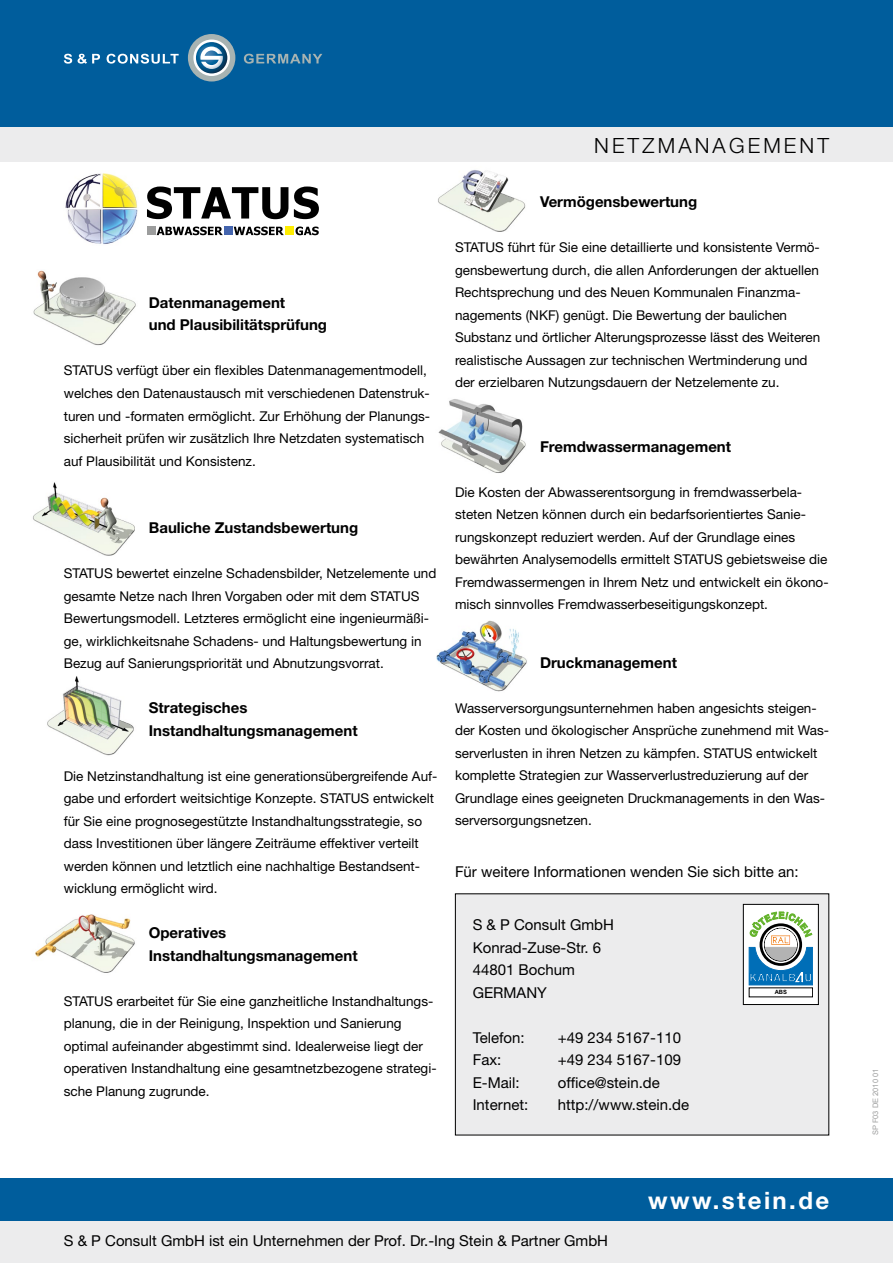
<style>
.page{position:relative;width:893px;height:1263px;background:#fff}
.page>*{position:absolute;margin:0;border:0;box-sizing:border-box;transform-origin:0 0}
.t1{font:700 24px "Helvetica Neue";letter-spacing:.1em;color:#fff}
.t2{font:300 21px "Helvetica Neue";letter-spacing:.15em;color:#000}
.t3{font:15px/22.5px "Helvetica Neue";color:#000}
.t4{font:700 15px/22.5px "Helvetica Neue";color:#000}
.t5{font:13.5px/22.5px "Helvetica Neue";color:#000}
.t6{font:7.5px "Arial";color:#9c9d9d}
.t7{font:700 5.85px "Arial";color:#000}
</style>
<div class="page">
<div style="left:0;top:1220px;width:893px;height:43px;background:#ececed"></div>
<div style="left:0;top:1178px;width:893px;height:42px;background:#005d9c"></div>
<div style="left:0;top:0;width:893px;height:128px;background:#005d9c"></div>
<svg style="left:64px;top:54px;width:8px;height:10px"></svg>
<svg style="left:78px;top:54px;width:22px;height:10px"></svg>
<svg style="left:107px;top:54px;width:72px;height:10px"></svg>
<svg style="left:244px;top:54px;width:78px;height:10px"></svg>
<svg style="left:188px;top:34px;width:47px;height:48px"></svg>
<div style="left:0;top:128px;width:893px;height:34px;background:#ececed"></div>
<img style="left:438px;top:170px;width:88px;height:62px">
<img style="left:33px;top:270px;width:103px;height:76px">
<img style="left:438px;top:399px;width:88px;height:74px">
<svg style="left:147px;top:186px;width:141px;height:33px"></svg>
<svg style="left:294px;top:186px;width:25px;height:33px"></svg>
<svg style="left:157px;top:227px;width:66px;height:8px"></svg>
<svg style="left:234px;top:227px;width:50px;height:8px"></svg>
<svg style="left:295px;top:227px;width:24px;height:8px"></svg>
<div style="left:285px;top:227px;width:9px;height:8px;background:#ffed00"></div>
<div style="left:224px;top:227px;width:9px;height:8px;background:#4464ad"></div>
<div style="left:147px;top:227px;width:8px;height:8px;background:#9c9d9d"></div>
<img style="left:65px;top:173px;width:73px;height:71px">
<img style="left:33px;top:482px;width:102px;height:74px">
<img style="left:47px;top:676px;width:87px;height:80px">
<img style="left:35px;top:914px;width:100px;height:59px">
<img style="left:436px;top:621px;width:91px;height:71px">
<div style="left:455px;top:894px;width:374px;height:241px;background:#ececed"></div>
<svg style="left:743px;top:904px;width:75px;height:100px;background:#eaeced"></svg>
<svg style="left:749px;top:912px;width:64px;height:73px;background:#87adb7"></svg>
<div style="left:743px;top:904px;width:76px;height:101px;border:1px solid #000"></div>
<p class="t4" style="left:149px;top:291px;width:180px">Datenmanagement<br>und Plausibilitätsprüfung</p>
<p class="t5" style="left:64px;top:359px;width:368px">STATUS verfügt über ein flexibles Datenmanagementmodell, welches den Datenaustausch mit verschiedenen Datenstruk&shy;turen und -formaten ermöglicht. Zur Erhöhung der Planungs&shy;sicherheit prüfen wir zusätzlich Ihre Netzdaten systematisch auf Plausibilität und Konsistenz.</p>
<p class="t4" style="left:149px;top:516px;width:211px">Bauliche Zustandsbewertung</p>
<p class="t5" style="left:64px;top:562px;width:374px">STATUS bewertet einzelne Schadensbilder, Netzelemente und gesamte Netze nach Ihren Vorgaben oder mit dem STATUS Bewertungsmodell. Letzteres ermöglicht eine ingenieurmäßi&shy;ge, wirklichkeitsnahe Schadens- und Haltungsbewertung in Bezug auf Sanierungspriorität und Abnutzungsvorrat.</p>
<p class="t4" style="left:149px;top:696px;width:210px">Strategisches<br>Instandhaltungsmanagement</p>
<p class="t5" style="left:64px;top:764px;width:375px">Die Netzinstandhaltung ist eine generationsübergreifende Auf&shy;gabe und erfordert weitsichtige Konzepte. STATUS entwickelt für Sie eine prognosegestützte Instandhaltungsstrategie, so dass Investitionen über längere Zeiträume effektiver verteilt werden können und letztlich eine nachhaltige Bestandsent&shy;wicklung ermöglicht wird.</p>
<p class="t4" style="left:149px;top:921px;width:210px">Operatives<br>Instandhaltungsmanagement</p>
<p class="t5" style="left:64px;top:989px;width:374px">STATUS erarbeitet für Sie eine ganzheitliche Instandhaltungs&shy;planung, die in der Reinigung, Inspektion und Sanierung optimal aufeinander abgestimmt sind. Idealerweise liegt der operativen Instandhaltung eine gesamtnetzbezogene strategi&shy;sche Planung zugrunde.</p>
<h2 class="t2" style="left:594px;top:133px;width:237px">NETZMANAGEMENT</h2>
<p class="t4" style="left:540px;top:190px;width:159px">Vermögensbewertung</p>
<p class="t5" style="left:455px;top:236px;width:367px">STATUS führt für Sie eine detaillierte und konsistente Vermö&shy;gensbewertung durch, die allen Anforderungen der aktuellen Rechtsprechung und des Neuen Kommunalen Finanzma&shy;nagements (NKF) genügt. Die Bewertung der baulichen Substanz und örtlicher Alterungsprozesse lässt des Weiteren realistische Aussagen zur technischen Wertminderung und der erzielbaren Nutzungsdauern der Netzelemente zu.</p>
<p class="t4" style="left:540px;top:435px;width:193px">Fremdwassermanagement</p>
<p class="t5" style="left:455px;top:481px;width:375px">Die Kosten der Abwasserentsorgung in fremdwasserbela&shy;steten Netzen können durch ein bedarfsorientiertes Sanie&shy;rungskonzept reduziert werden. Auf der Grundlage eines bewährten Analysemodells ermittelt STATUS gebietsweise die Fremdwassermengen in Ihrem Netz und entwickelt ein ökono&shy;misch sinnvolles Fremdwasserbeseitigungskonzept.</p>
<p class="t4" style="left:540px;top:651px;width:138px">Druckmanagement</p>
<p class="t5" style="left:455px;top:697px;width:376px">Wasserversorgungsunternehmen haben angesichts steigen&shy;der Kosten und ökologischer Ansprüche zunehmend mit Was&shy;serverlusten in ihren Netzen zu kämpfen. STATUS entwickelt komplette Strategien zur Wasserverlustreduzierung auf der Grundlage eines geeigneten Druckmanagements in den Was&shy;serversorgungsnetzen.</p>
<p class="t3" style="left:455px;top:860px;width:345px">Für weitere Informationen wenden Sie sich bitte an:</p>
<p class="t3" style="left:473px;top:913px;width:143px">S &amp; P Consult GmbH<br>Konrad-Zuse-Str. 6<br>44801 Bochum<br>GERMANY</p>
<p class="t3" style="left:473px;top:1026px;width:53px">Telefon:</p>
<p class="t3" style="left:558px;top:1026px;width:125px">+49 234 5167-110</p>
<p class="t3" style="left:473px;top:1048px;width:30px">Fax:</p>
<p class="t3" style="left:558px;top:1048px;width:125px">+49 234 5167-109</p>
<p class="t3" style="left:473px;top:1071px;width:48px">E-Mail:</p>
<p class="t3" style="left:558px;top:1071px;width:103px">office@stein.de</p>
<p class="t3" style="left:473px;top:1093px;width:57px">Internet:</p>
<p class="t3" style="left:558px;top:1093px;width:133px">http://www.stein.de</p>
<p class="t7" style="left:775px;top:988px;width:14px">ABS</p>
<h1 class="t1" style="left:648px;top:1185px;width:183px">www.stein.de</h1>
<p class="t3" style="left:64px;top:1229px;width:546px">S &amp; P Consult GmbH ist ein Unternehmen der Prof. Dr.-Ing Stein &amp; Partner GmbH</p>
<p class="t6" style="left:871px;top:1135px;width:68px;rotate:-90deg">SP F03 DE 2010 01</p>
</div>
